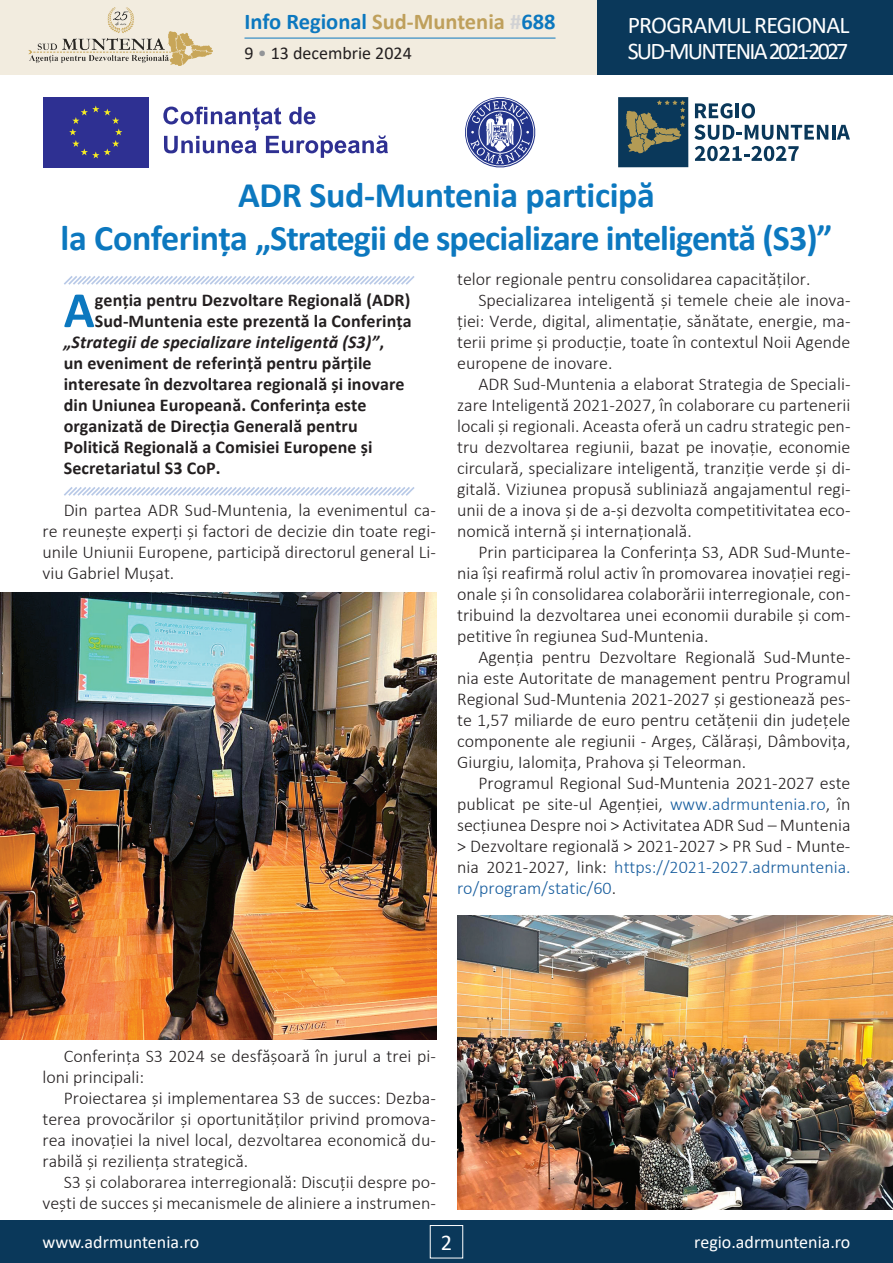
<style>
.page{position:relative;width:893px;height:1263px;background:#fff}
.page>*{position:absolute;margin:0;border:0;box-sizing:border-box;transform-origin:0 0}
.t1{font:700 51.15px "Calibri";color:#0c78bf}
.t2{font:700 36px/43.2px "Calibri";letter-spacing:-.025em;color:#0c78bf;text-align:center}
.t3{font:24px/25.5px "Calibri";letter-spacing:-.055em;color:#fff}
.t4{font:700 22.5px "Calibri";color:#0c78bf}
.t5{font:22.5px "Calibri";color:#fff}
.t6{font:300 18px/21px "Calibri";color:#231f20;text-align:justify}
.t7{font:700 18px "Calibri";letter-spacing:.005em;color:#231f20}
.t8{font:300 18px "Calibri";color:#175d9e}
.t9{font:italic 700 18px "Calibri";letter-spacing:.005em;color:#231f20}
.t10{font:18px "Calibri";color:#fff}
.t11{font:18px "Calibri";color:#231f20}
.s1{color:#bfa05c}
.s2{color:#d1d2d4}
.s3{color:#939598}
.s4{font-style:normal}
.s5{color:#175d9e}
.s6{color:#231f20}
</style>
<div class="page">
<div style="left:0;top:1220px;width:893px;height:43px;background:#0a385a"></div>
<div style="left:0;top:0;width:893px;height:75px;background:#f2ecdf"></div>
<div style="left:597px;top:0;width:296px;height:75px;background:#0a385a"></div>
<hr style="left:244px;top:38px;width:311px;height:1px;background:#0c78bf">
<img style="left:28px;top:7px;width:185px;height:59px">
<svg style="left:695px;top:146px;width:104px;height:15px"></svg>
<svg style="left:837px;top:125px;width:13px;height:15px"></svg>
<hr style="left:832px;top:125px;width:3px;height:15px;background:#0a385a">
<svg style="left:694px;top:125px;width:134px;height:15px"></svg>
<svg style="left:742px;top:103px;width:13px;height:15px"></svg>
<hr style="left:735px;top:103px;width:4px;height:15px;background:#0a385a">
<svg style="left:695px;top:103px;width:37px;height:15px"></svg>
<div style="left:618px;top:97px;width:70px;height:70px;background:#0a385a"></div>
<svg style="left:625px;top:100px;width:60px;height:53px"></svg>
<div style="left:43px;top:97px;width:105px;height:70px;background:#2e3092"></div>
<svg style="left:69px;top:105px;width:53px;height:53px"></svg>
<svg style="left:163px;top:107px;width:225px;height:51px"></svg>
<svg style="left:465px;top:97px;width:71px;height:71px"></svg>
<svg style="left:64px;top:276px;width:351px;height:9px"></svg>
<svg style="left:64px;top:487px;width:351px;height:9px"></svg>
<img style="left:457px;top:915px;width:436px;height:294px">
<img style="left:0;top:592px;width:436px;height:448px">
<p class="t4" style="left:244px;top:6px;width:313px">Info Regional <span class="s1">Sud-Muntenia</span> <span class="s2">#</span>688</p>
<p class="t11" style="left:244px;top:41px;width:169px">9 <span class="s3">•</span> 13 decembrie 2024</p>
<h3 class="t3" style="left:628px;top:12px;width:223px">PROGRAMUL REGIONAL<br>SUD-MUNTENIA 2021-2027</h3>
<h2 class="t2" style="left:61px;top:173px;width:773px">ADR Sud-Muntenia participă<br>la Conferința „Strategii de specializare inteligentă (S3)”</h2>
<h1 class="t1" style="left:64px;top:274px;width:32px">A</h1>
<p class="t7" style="left:95px;top:287px;width:317px">genția pentru Dezvoltare Regională (ADR)</p>
<p class="t7" style="left:95px;top:308px;width:318px">Sud-Muntenia este prezentă la Conferința</p>
<p class="t9" style="left:64px;top:329px;width:322px">„Strategii de specializare inteligentă (S3)”<span class="s4">,</span></p>
<p class="t7" style="left:64px;top:350px;width:309px">un eveniment de referință pentru părțile</p>
<p class="t7" style="left:64px;top:371px;width:342px">interesate în dezvoltarea regională și inovare</p>
<p class="t7" style="left:64px;top:392px;width:304px">din Uniunea Europeană. Conferința este</p>
<p class="t7" style="left:64px;top:413px;width:295px">organizată de Direcția Generală pentru</p>
<p class="t7" style="left:64px;top:434px;width:310px">Politică Regională a Comisiei Europene și</p>
<p class="t7" style="left:64px;top:455px;width:158px">Secretariatul S3 CoP.</p>
<p class="t6" style="left:42px;top:499px;width:395px;text-indent:21px">Din partea ADR Sud-Muntenia, la evenimentul ca&shy;re reunește experți și factori de decizie din toate regi&shy;unile Uniunii Europene, participă directorul general Li&shy;viu Gabriel Mușat.</p>
<p class="t6" style="left:457px;top:268px;width:355px">telor regionale pentru consolidarea capacităților.</p>
<p class="t6" style="left:478px;top:289px;width:374px">Specializarea inteligentă și temele cheie ale inova-</p>
<p class="t6" style="left:457px;top:310px;width:395px">ției: Verde, digital, alimentație, sănătate, energie, ma-</p>
<p class="t6" style="left:457px;top:331px;width:395px">terii prime și producție, toate în contextul Noii Agende</p>
<p class="t6" style="left:457px;top:352px;width:157px">europene de inovare.</p>
<p class="t6" style="left:478px;top:373px;width:374px">ADR Sud-Muntenia a elaborat Strategia de Speciali-</p>
<p class="t6" style="left:457px;top:394px;width:395px">zare Inteligentă 2021-2027, în colaborare cu partenerii</p>
<p class="t6" style="left:457px;top:415px;width:395px">locali și regionali. Aceasta oferă un cadru strategic pen-</p>
<p class="t6" style="left:457px;top:437px;width:395px">tru dezvoltarea regiunii, bazat pe inovație, economie</p>
<p class="t6" style="left:457px;top:458px;width:395px">circulară, specializare inteligentă, tranziție verde și di-</p>
<p class="t6" style="left:457px;top:479px;width:395px">gitală. Viziunea propusă subliniază angajamentul regi-</p>
<p class="t6" style="left:457px;top:500px;width:395px">unii de a inova și de a-și dezvolta competitivitatea eco-</p>
<p class="t6" style="left:457px;top:521px;width:236px">nomică internă și internațională.</p>
<p class="t6" style="left:478px;top:542px;width:374px">Prin participarea la Conferința S3, ADR Sud-Munte-</p>
<p class="t6" style="left:457px;top:563px;width:395px">nia își reafirmă rolul activ în promovarea inovației regi-</p>
<p class="t6" style="left:457px;top:584px;width:395px">onale și în consolidarea colaborării interregionale, con-</p>
<p class="t6" style="left:457px;top:605px;width:395px">tribuind la dezvoltarea unei economii durabile și com-</p>
<p class="t6" style="left:457px;top:626px;width:253px">petitive în regiunea Sud-Muntenia.</p>
<p class="t6" style="left:478px;top:647px;width:374px">Agenția pentru Dezvoltare Regională Sud-Munte-</p>
<p class="t6" style="left:457px;top:668px;width:395px">nia este Autoritate de management pentru Programul</p>
<p class="t6" style="left:457px;top:689px;width:395px">Regional Sud-Muntenia 2021-2027 și gestionează pes-</p>
<p class="t6" style="left:457px;top:710px;width:395px">te 1,57 miliarde de euro pentru cetățenii din județele</p>
<p class="t6" style="left:457px;top:731px;width:395px">componente ale regiunii - Argeș, Călărași, Dâmbovița,</p>
<p class="t6" style="left:457px;top:752px;width:290px">Giurgiu, Ialomița, Prahova și Teleorman.</p>
<p class="t6" style="left:478px;top:773px;width:374px">Programul Regional Sud-Muntenia 2021-2027 este</p>
<p class="t6" style="left:457px;top:794px;width:395px">publicat pe site-ul Agenției, <span class="s5">www.adrmuntenia.ro</span>, în</p>
<p class="t6" style="left:457px;top:815px;width:395px">secțiunea Despre noi &gt; Activitatea ADR Sud – Muntenia</p>
<p class="t6" style="left:457px;top:836px;width:395px">&gt; Dezvoltare regională &gt; 2021-2027 &gt; PR Sud ‐ Munte-</p>
<p class="t8" style="left:457px;top:856px;width:395px"><span class="s6">nia 2021‐2027, link:</span> https://2021-2027.adrmuntenia.</p>
<p class="t8" style="left:457px;top:877px;width:160px">ro/program/static/60<span class="s6">.</span></p>
<p class="t6" style="left:42px;top:1045px;width:395px;text-indent:21px">Conferința S3 2024 se desfășoară în jurul a trei pi&shy;loni principali:</p>
<p class="t6" style="left:42px;top:1087px;width:395px;text-indent:21px">Proiectarea și implementarea S3 de succes: Dezba&shy;terea provocărilor și oportunităților privind promova&shy;rea inovației la nivel local, dezvoltarea economică du&shy;rabilă și reziliența strategică.</p>
<p class="t6" style="left:42px;top:1171px;width:395px;text-align:right">S3 și colaborarea interregională: Discuții despre po&shy;vești de succes și mecanismele de aliniere a instrumen-</p>
<p class="t10" style="left:43px;top:1230px;width:158px">www.adrmuntenia.ro</p>
<p class="t5" style="left:441px;top:1226px;width:13px">2</p>
<p class="t10" style="left:694px;top:1230px;width:158px">regio.adrmuntenia.ro</p>
</div>
